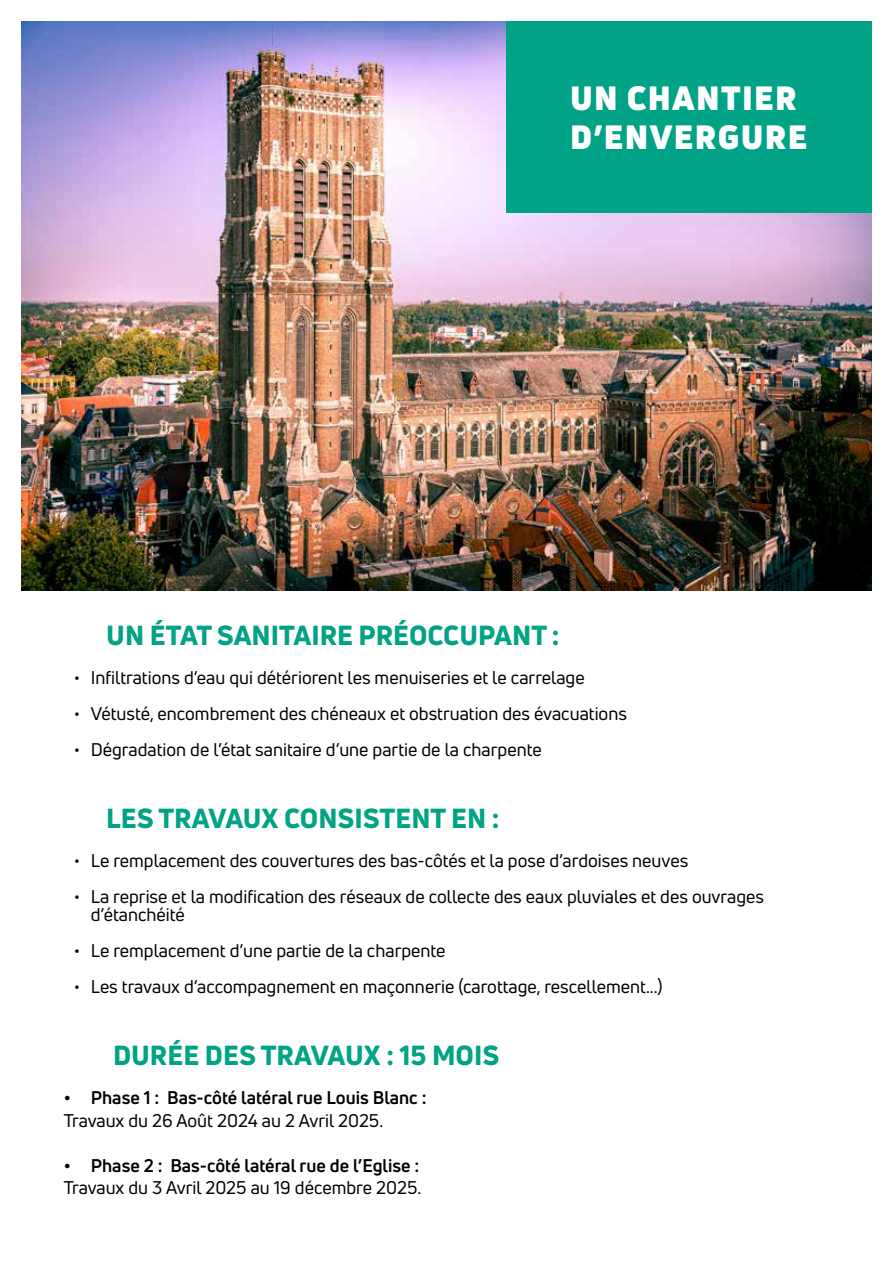
<style>
.page{position:relative;width:893px;height:1263px;background:#fff}
.page>*{position:absolute;margin:0;border:0;box-sizing:border-box;transform-origin:0 0}
.t1{font:900 33px/39.6px "Uni Neue";letter-spacing:.04em;color:#fff}
.t2{font:800 27px "Uni Neue";color:#00a385}
.t3{font:18px/18px "Uni Neue";color:#000}
.t4{font:700 18px "Uni Neue";color:#000}
</style>
<div class="page">
<img style="left:21px;top:21px;width:851px;height:569px">
<div style="left:506px;top:21px;width:366px;height:192px;background:#00a385"></div>
<h1 class="t1" style="left:570px;top:78px;width:239px">UN CHANTIER<br>D’ENVERGURE</h1>
<h2 class="t2" style="left:106px;top:617px;width:455px">UN ÉTAT SANITAIRE PRÉOCCUPANT :</h2>
<p class="t3" style="left:74px;top:668px;width:512px">• Infiltrations d’eau qui détériorent les menuiseries et le carrelage</p>
<p class="t3" style="left:74px;top:704px;width:555px">• Vétusté, encombrement des chéneaux et obstruation des évacuations</p>
<p class="t3" style="left:74px;top:740px;width:469px">• Dégradation de l’état sanitaire d’une partie de la charpente</p>
<h2 class="t2" style="left:106px;top:800px;width:395px">LES TRAVAUX CONSISTENT EN :</h2>
<p class="t3" style="left:74px;top:851px;width:616px">• Le remplacement des couvertures des bas-côtés et la pose d’ardoises neuves</p>
<p class="t3" style="left:91px;top:887px;width:675px;text-indent:-17px">• La reprise et la modification des réseaux de collecte des eaux pluviales et des ouvrages d’étanchéité</p>
<p class="t3" style="left:74px;top:941px;width:373px">• Le remplacement d’une partie de la charpente</p>
<p class="t3" style="left:74px;top:977px;width:590px">• Les travaux d’accompagnement en maçonnerie (carottage, rescellement...)</p>
<h2 class="t2" style="left:113px;top:1037px;width:388px">DURÉE DES TRAVAUX : 15 MOIS</h2>
<p class="t4" style="left:64px;top:1086px;width:364px">• Phase 1 : Bas-côté latéral rue Louis Blanc :</p>
<p class="t3" style="left:64px;top:1111px;width:321px">Travaux du 26 Août 2024 au 2 Avril 2025.</p>
<p class="t4" style="left:64px;top:1154px;width:357px">• Phase 2 : Bas-côté latéral rue de l’Eglise :</p>
<p class="t3" style="left:64px;top:1179px;width:359px">Travaux du 3 Avril 2025 au 19 décembre 2025.</p>
</div>
